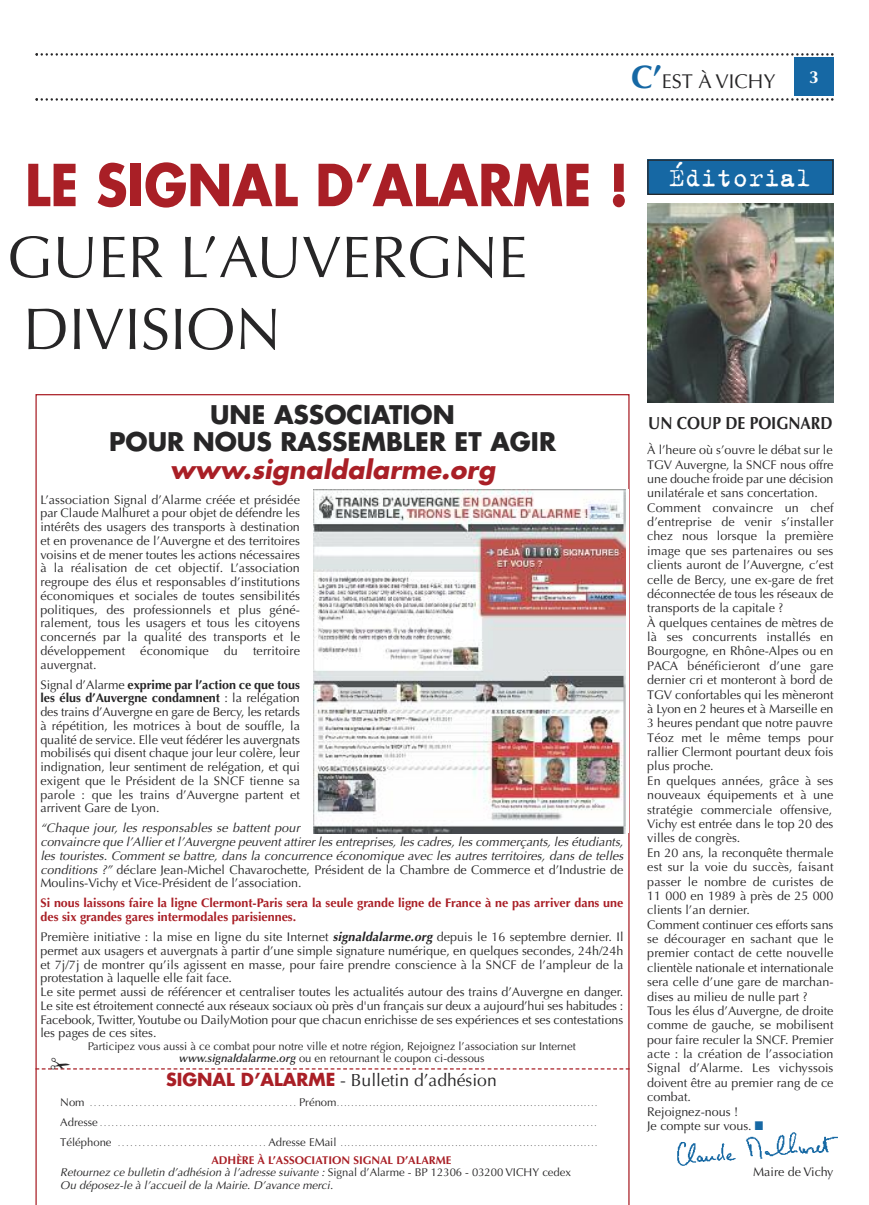
<style>
.page{position:relative;width:869px;height:1205px;background:#fff}
.page>*{position:absolute;margin:0;border:0;box-sizing:border-box;transform-origin:0 0}
.t1{font:58.75px/71.9px "Optima";color:#272627}
.t2{font:700 56.25px "Futura";color:#a91f26;scale:.91 1}
.t3{font:28.75px "Trixie Text";color:#fff}
.t4{font:700 25px/27.5px "Futura";color:#272627;text-align:center}
.t5{font:italic 700 25px "Futura";letter-spacing:.005em;color:#a91f26}
.t6{font:20px "Optima";color:#272627}
.t7{font:17.5px "Optima";color:#272627}
.t8{font:17.5px "Optima Bold TT";color:#272627;scale:.89 1}
.t9{font:17.5px "Optima Bold TT";color:#fff}
.t10{font:12.5px/14.4px "Optima";color:#272627;text-align:justify}
.t11{font:italic 12.5px/13.8px "Optima";color:#272627}
.t12{font:700 12.5px/13.8px "Optima";color:#a91f26}
.t13{font:italic 11.25px/12.5px "Optima";letter-spacing:.005em;color:#272627}
.t14{font:11.25px/12.5px "Optima";color:#272627;text-align:center}
.t15{font:7.5px "Optima";color:#272627}
.s1{font-family:"Optima Bold TT";font-size:32.5px;color:#1668a4}
.s2{font-weight:700}
.s3{font-style:normal}
.s4{font-weight:700;font-style:italic}
.s5{font-weight:600;font-style:italic}
.s6{font-family:"Futura";font-weight:700;color:#a91f26}
.s7{font-size:11.25px}
.s8{font-weight:700;font-style:normal;color:#a91f26}
.s9{color:#1668a4}
</style>
<div class="page">
<svg style="left:35px;top:394px;width:594px;height:811px"></svg>
<svg style="left:35px;top:53px;width:798px;height:3px"></svg>
<svg style="left:35px;top:98px;width:798px;height:3px"></svg>
<div style="left:794px;top:57px;width:39px;height:39px;background:#1668a4"></div>
<div style="left:647px;top:159px;width:186px;height:36px;background:#1668a4"></div>
<div style="left:647px;top:159px;width:186px;height:36px;border:1px solid #272627"></div>
<img style="left:647px;top:204px;width:186px;height:199px">
<img style="left:677px;top:1132px;width:161px;height:34px">
<img style="left:313px;top:489px;width:312px;height:344px">
<svg style="left:35px;top:1057px;width:594px;height:12px"></svg>
<h3 class="t6" style="left:630px;top:73px;width:146px"><span class="s1">C’</span>EST À VICHY</h3>
<h3 class="t9" style="left:808px;top:66px;width:11px">3</h3>
<h2 class="t2" style="left:25px;top:159px;width:664px">LE SIGNAL D’ALARME !</h2>
<h1 class="t1" style="left:7px;top:227px;width:522px">GUER L’AUVERGNE<br>DIVISION</h1>
<h3 class="t4" style="left:109px;top:403px;width:448px">UNE ASSOCIATION<br>POUR NOUS RASSEMBLER ET AGIR</h3>
<h3 class="t5" style="left:170px;top:458px;width:327px">www.signaldalarme.org</h3>
<p class="t10" style="left:40px;top:493px;width:261px;line-height:13.8px">L’association Signal d’Alarme créée et présidée par Claude Malhuret a pour objet de défendre les intérêts des usagers des transports à destination et en provenance de l’Auvergne et des territoires voisins et de mener toutes les actions nécessaires à la réalisation de cet objectif. L’association regroupe des élus et responsables d’institutions économiques et sociales de toutes sensibilités politiques, des professionnels et plus géné&shy;ralement, tous les usagers et tous les citoyens concernés par la qualité des transports et le développement économique du territoire auvergnat.</p>
<p class="t10" style="left:40px;top:678px;width:261px;line-height:13.8px">Signal d’Alarme <span class="s2">exprime par l’action ce que tous les élus d’Auvergne condamnent</span> : la relégation des trains d’Auvergne en gare de Bercy, les retards à répétition, les motrices à bout de souffle, la qualité de service. Elle veut fédérer les auvergnats mobilisés qui disent chaque jour leur colère, leur indignation, leur sentiment de relégation, et qui exigent que le Président de la SNCF tienne sa parole : que les trains d’Auvergne partent et arrivent Gare de Lyon.</p>
<p class="t11" style="left:40px;top:822px;width:584px">“Chaque jour, les responsables se battent pour<br>convaincre que l’Allier et l’Auvergne peuvent attirer les entreprises, les cadres, les commerçants, les étudiants, les touristes. Comment se battre, dans la concurrence économique avec les autres territoires, dans de telles conditions ?” <span class="s3">déclare Jean-Michel Chavarochette, Président de la Chambre de Commerce et d’Industrie de Moulins-Vichy et Vice-Président de l’association.</span></p>
<p class="t12" style="left:40px;top:897px;width:584px">Si nous laissons faire la ligne Clermont-Paris sera la seule grande ligne de France à ne pas arriver dans une des six grandes gares intermodales parisiennes.</p>
<p class="t10" style="left:40px;top:931px;width:584px;line-height:13.8px;text-align:left">Première initiative : la mise en ligne du site Internet <span class="s4">signaldalarme.org</span> depuis le 16 septembre dernier. Il permet aux usagers et auvergnats à partir d’une simple signature numérique, en quelques secondes, 24h/24h et 7j/7j de montrer qu’ils agissent en masse, pour faire prendre conscience à la SNCF de l’ampleur de la protestation à laquelle elle fait face.<br>Le site permet aussi de référencer et centraliser toutes les actualités autour des trains d’Auvergne en danger.<br>Le site est étroitement connecté aux réseaux sociaux où près d'un français sur deux a aujourd’hui ses habitudes :<br>Facebook, Twitter,Youtube ou DailyMotion pour que chacun enrichisse de ses expériences et ses contestations les pages de ces sites.</p>
<p class="t14" style="left:88px;top:1041px;width:489px">Participez vous aussi à ce combat pour notre ville et notre région, Rejoignez l’association sur Internet <span class="s5">www.signaldalarme.org</span> ou en retournant le coupon ci-dessous</p>
<h3 class="t7" style="left:166px;top:1073px;width:332px"><span class="s6">SIGNAL D’ALARME</span> - Bulletin d’adhésion</h3>
<p class="t15" style="left:60px;top:1101px;width:538px"><span class="s7">Nom</span> .................................................. <span class="s7">Prénom</span>.........................................................................</p>
<p class="t15" style="left:60px;top:1121px;width:537px"><span class="s7">Adresse</span>..............................................................................................................................</p>
<p class="t15" style="left:60px;top:1141px;width:538px"><span class="s7">Téléphone</span> .................................... <span class="s7">AdresseEMail</span> ........................................................................</p>
<p class="t13" style="left:60px;top:1155px;width:512px;text-indent:151px"><span class="s8">ADHÈRE À L’ASSOCIATION SIGNAL D’ALARME<br></span>Retournez ce bulletin d’adhésion à l’adresse suivante : <span class="s3">Signal d’Alarme - BP 12306 - 03200 VICHY cedex<br></span>Ou déposez-le à l’accueil de la Mairie. D’avance merci.</p>
<h3 class="t3" style="left:669px;top:159px;width:144px">Éditorial</h3>
<h3 class="t8" style="left:648px;top:412px;width:208px">UN COUP DE POIGNARD</h3>
<p class="t10" style="left:647px;top:444px;width:188px;text-align:left">À l’heure où s’ouvre le débat sur le<br>TGV Auvergne, la SNCF nous offre une douche froide par une décision unilatérale et sans concertation.<br>Comment convaincre un chef d’entreprise de venir s’installer chez nous lorsque la première image que ses partenaires ou ses clients auront de l’Auvergne, c’est celle de Bercy, une ex-gare de fret déconnectée de tous les réseaux de transports de la capitale ?<br>À quelques centaines de mètres de là ses concurrents installés en<br>Bourgogne, en Rhône-Alpes ou en<br>PACA bénéficieront d’une gare dernier cri et monteront à bord de<br>TGV confortables qui les mèneront à Lyon en 2 heures et à Marseille en<br>3 heures pendant que notre pauvre<br>Téoz met le même temps pour rallier Clermont pourtant deux fois plus proche.<br>En quelques années, grâce à ses nouveaux équipements et à une stratégie commerciale offensive,<br>Vichy est entrée dans le top 20 des villes de congrès.<br>En 20 ans, la reconquête thermale est sur la voie du succès, faisant passer le nombre de curistes de<br>11 000 en 1989 à près de 25 000 clients l’an dernier.<br>Comment continuer ces efforts sans se décourager en sachant que le premier contact de cette nouvelle clientèle nationale et internationale sera celle d’une gare de marchan&shy;dises au milieu de nulle part ?<br>Tous les élus d’Auvergne, de droite comme de gauche, se mobilisent pour faire reculer la SNCF. Premier acte : la création de l’association<br>Signal d’Alarme. Les vichyssois doivent être au premier rang de ce combat.<br>Rejoignez-nous !<br>Je compte sur vous. <span class="s9">■</span></p>
<p class="t10" style="left:752px;top:1165px;width:82px">Maire de Vichy</p>
</div>
